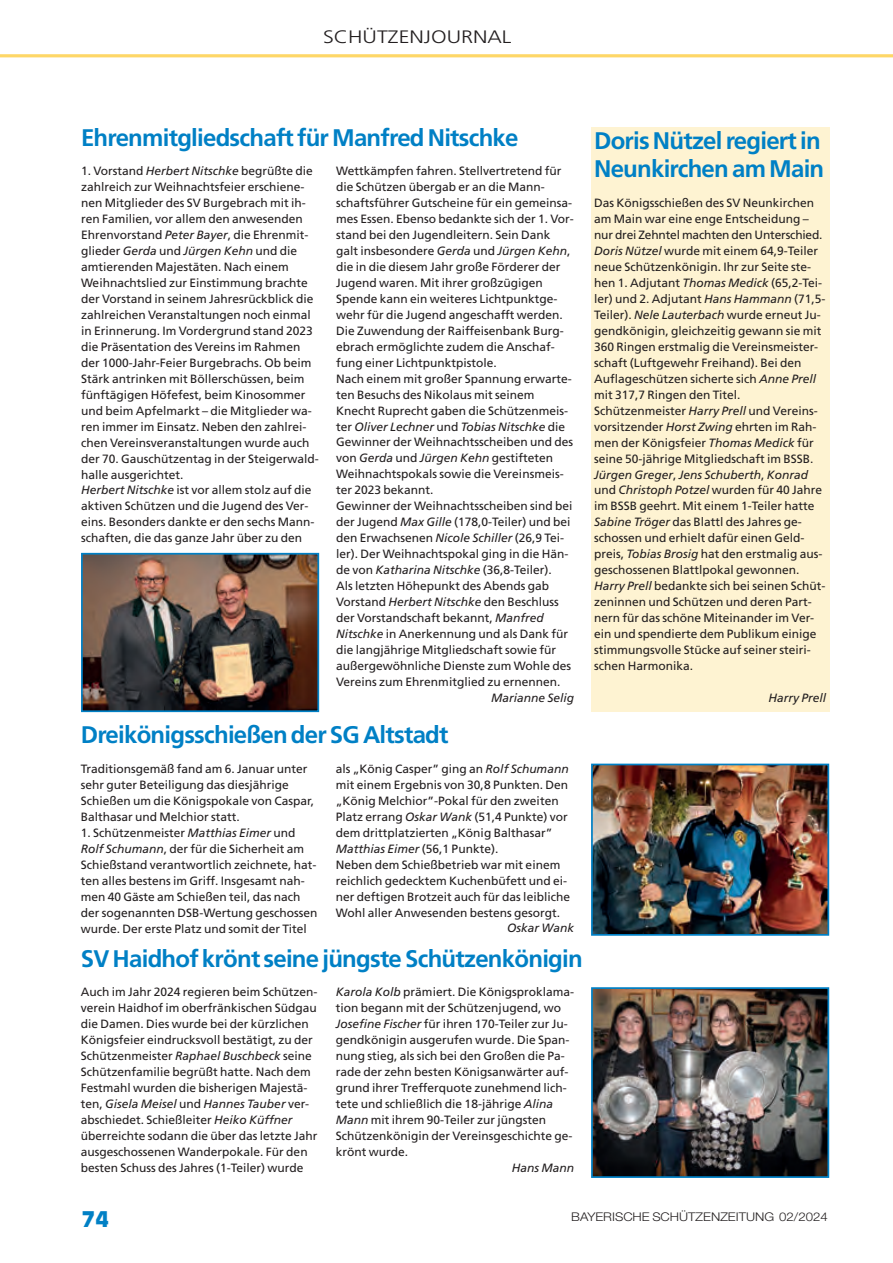
<style>
.page{position:relative;width:893px;height:1263px;background:#fff}
.page>*{position:absolute;margin:0;border:0;box-sizing:border-box;transform-origin:0 0}
.t1{font:700 24px/28.8px "Frutiger LT";letter-spacing:-.03em;color:#0080c5}
.t2{font:900 21px "Antique Olive LT";color:#0080c5}
.t3{font:300 18px "Frutiger LT";color:#231f20;scale:1.2 1}
.t4{font:12px/15.9px "Frutiger LT";color:#231f20}
.t5{font:italic 12px "Frutiger LT";color:#231f20}
.t6{font:300 12px "Helvetica Neue LT";color:#231f20;scale:1.1 1}
.s1{font-style:italic}
</style>
<div class="page">
<hr style="left:0;top:54px;width:893px;height:3px;background:#fed767">
<img style="left:594px;top:990px;width:232px;height:185px">
<div style="left:591px;top:987px;width:238px;height:191px;border:2px solid #0080c5"></div>
<img style="left:594px;top:767px;width:232px;height:166px">
<div style="left:591px;top:764px;width:238px;height:172px;border:2px solid #0080c5"></div>
<img style="left:84px;top:556px;width:232px;height:153px">
<div style="left:81px;top:553px;width:238px;height:159px;border:2px solid #0080c5"></div>
<div style="left:591px;top:128px;width:238px;height:584px;background:#fef3d2"></div>
<h3 class="t3" style="left:323px;top:30px;width:159px">SCHÜTZENJOURNAL</h3>
<h1 class="t1" style="left:81px;top:123px;width:439px">Ehrenmitgliedschaft für Manfred Nitschke</h1>
<p class="t4" style="left:81px;top:163px;width:239px">1. Vorstand <span class="s1">Herbert Nitschke</span> begrüßte die zahlreich zur Weihnachtsfeier erschiene&shy;nen Mitglieder des SV Burgebrach mit ih&shy;ren Familien, vor allem den anwesenden Ehrenvorstand <span class="s1">Peter Bayer</span>, die Ehrenmit&shy;glieder <span class="s1">Gerda</span> und <span class="s1">Jürgen Kehn</span> und die amtierenden Majestäten. Nach einem Weihnachtslied zur Einstimmung brachte der Vorstand in seinem Jahresrückblick die zahlreichen Veranstaltungen noch einmal in Erinnerung. Im Vordergrund stand 2023 die Präsentation des Vereins im Rahmen der 1000-Jahr-Feier Burgebrachs. Ob beim Stärk antrinken mit Böllerschüssen, beim fünftägigen Höfefest, beim Kinosommer und beim Apfelmarkt – die Mitglieder wa&shy;ren immer im Einsatz. Neben den zahlrei&shy;chen Vereinsveranstaltungen wurde auch der 70. Gauschützentag in der Steigerwald&shy;halle ausgerichtet.<br><span class="s1">Herbert Nitschke</span> ist vor allem stolz auf die aktiven Schützen und die Jugend des Ver&shy;eins. Besonders dankte er den sechs Mann&shy;schaften, die das ganze Jahr über zu den</p>
<p class="t4" style="left:336px;top:163px;width:239px">Wettkämpfen fahren. Stellvertretend für die Schützen übergab er an die Mann&shy;schaftsführer Gutscheine für ein gemeinsa&shy;mes Essen. Ebenso bedankte sich der 1. Vor&shy;stand bei den Jugendleitern. Sein Dank galt insbesondere <span class="s1">Gerda</span> und <span class="s1">Jürgen Kehn</span>, die in die diesem Jahr große Förderer der Jugend waren. Mit ihrer großzügigen Spende kann ein weiteres Lichtpunktge&shy;wehr für die Jugend angeschafft werden.<br>Die Zuwendung der Raiffeisenbank Burg - ebrach ermöglichte zudem die Anschaf&shy;fung einer Lichtpunktpistole.<br>Nach einem mit großer Spannung erwarte&shy;ten Besuchs des Nikolaus mit seinem Knecht Ruprecht gaben die Schützenmeis&shy;ter <span class="s1">Oliver Lechner</span> und <span class="s1">Tobias Nitschke</span> die Gewinner der Weihnachtsscheiben und des von <span class="s1">Gerda</span> und <span class="s1">Jürgen Kehn</span> gestifteten Weihnachtspokals sowie die Vereinsmeis&shy;ter 2023 bekannt.<br>Gewinner der Weihnachtsscheiben sind bei der Jugend <span class="s1">Max Gille</span> (178,0-Teiler) und bei den Erwachsenen <span class="s1">Nicole Schiller</span> (26,9 Tei&shy;ler). Der Weihnachtspokal ging in die Hän&shy;de von <span class="s1">Katharina Nitschke</span> (36,8-Teiler).<br>Als letzten Höhepunkt des Abends gab Vorstand <span class="s1">Herbert Nitschke</span> den Beschluss der Vorstandschaft bekannt, <span class="s1">Manfred Nitschke</span> in Anerkennung und als Dank für die langjährige Mitgliedschaft sowie für außergewöhnliche Dienste zum Wohle des Vereins zum Ehrenmitglied zu ernennen.</p>
<p class="t5" style="left:491px;top:693px;width:85px">Marianne Selig</p>
<h1 class="t1" style="left:81px;top:721px;width:369px">Dreikönigsschießen der SG Altstadt</h1>
<p class="t4" style="left:81px;top:761px;width:235px">Traditionsgemäß fand am 6. Januar unter sehr guter Beteiligung das diesjährige Schießen um die Königspokale von Caspar, Balthasar und Melchior statt.</p>
<p class="t4" style="left:81px;top:825px;width:238px">1. Schützenmeister <span class="s1">Matthias Eimer</span> und <span class="s1">Rolf Schumann</span>, der für die Sicherheit am Schießstand verantwortlich zeichnete, hat&shy;ten alles bestens im Griff. Insgesamt nah&shy;men 40 Gäste am Schießen teil, das nach der sogenannten DSB-Wertung geschossen wurde. Der erste Platz und somit der Titel</p>
<p class="t4" style="left:336px;top:761px;width:236px">als „König Casper” ging an <span class="s1">Rolf Schumann </span>mit einem Ergebnis von 30,8 Punkten. Den „König Melchior”-Pokal für den zweiten Platz errang <span class="s1">Oskar Wank</span> (51,4 Punkte) vor dem drittplatzierten „König Balthasar” <span class="s1">Matthias Eimer</span> (56,1 Punkte).<br>Neben dem Schießbetrieb war mit einem reichlich gedecktem Kuchenbüfett und ei&shy;ner deftigen Brotzeit auch für das leibliche Wohl aller Anwesenden bestens gesorgt.</p>
<p class="t5" style="left:507px;top:923px;width:68px">Oskar Wank</p>
<h1 class="t1" style="left:81px;top:944px;width:503px">SV Haidhof krönt seine jüngste Schützenkönigin</h1>
<p class="t4" style="left:81px;top:984px;width:238px">Auch im Jahr 2024 regieren beim Schützen&shy;verein Haidhof im oberfränkischen Südgau die Damen. Dies wurde bei der kürzlichen Königsfeier eindrucksvoll bestätigt, zu der Schützenmeister <span class="s1">Raphael Buschbeck</span> seine Schützenfamilie begrüßt hatte. Nach dem Festmahl wurden die bisherigen Majestä&shy;ten, <span class="s1">Gisela Meisel</span> und <span class="s1">Hannes Tauber</span> ver&shy;abschiedet. Schießleiter <span class="s1">Heiko Küffner </span>überreichte sodann die über das letzte Jahr ausgeschossenen Wanderpokale. Für den besten Schuss des Jahres (1-Teiler) wurde</p>
<p class="t4" style="left:336px;top:984px;width:240px"><span class="s1">Karola Kolb</span> prämiert. Die Königsproklama&shy;tion begann mit der Schützenjugend, wo <span class="s1">Josefine Fischer</span> für ihren 170-Teiler zur Ju&shy;gendkönigin ausgerufen wurde. Die Span&shy;nung stieg, als sich bei den Großen die Pa&shy;rade der zehn besten Königsanwärter auf&shy;grund ihrer Trefferquote zunehmend lich&shy;tete und schließlich die 18-jährige <span class="s1">Alina Mann</span> mit ihrem 90-Teiler zur jüngsten Schützenkönigin der Vereinsgeschichte ge&shy;krönt wurde.</p>
<p class="t5" style="left:512px;top:1163px;width:64px">Hans Mann</p>
<h1 class="t1" style="left:594px;top:126px;width:232px">Doris Nützel regiert in<br>Neunkirchen am Main</h1>
<p class="t4" style="left:594px;top:195px;width:233px">Das Königsschießen des SV Neunkirchen am Main war eine enge Entscheidung – nur drei Zehntel machten den Unterschied.<br><span class="s1">Doris Nützel</span> wurde mit einem 64,9-Teiler neue Schützenkönigin. Ihr zur Seite ste&shy;hen 1. Adjutant <span class="s1">Thomas Medick</span> (65,2-Tei&shy;ler) und 2. Adjutant <span class="s1">Hans Hammann</span> (71,5- Teiler). <span class="s1">Nele Lauterbach</span> wurde erneut Ju&shy;gendkönigin, gleichzeitig gewann sie mit 360 Ringen erstmalig die Vereinsmeister&shy;schaft (Luftgewehr Freihand). Bei den Auflageschützen sicherte sich <span class="s1">Anne Prell </span>mit 317,7 Ringen den Titel.<br>Schützenmeister <span class="s1">Harry Prell</span> und Vereins&shy;vorsitzender <span class="s1">Horst Zwing</span> ehrten im Rah&shy;men der Königsfeier <span class="s1">Thomas Medick</span> für seine 50-jährige Mitgliedschaft im BSSB.<br><span class="s1">Jürgen Greger</span>, <span class="s1">Jens Schuberth</span>, <span class="s1">Konrad </span>und <span class="s1">Christoph Potzel</span> wurden für 40 Jahre im BSSB geehrt. Mit einem 1-Teiler hatte <span class="s1">Sabine Tröger</span> das Blattl des Jahres ge&shy;schossen und erhielt dafür einen Geld&shy;preis, <span class="s1">Tobias Brosig</span> hat den erstmalig aus&shy;geschossenen Blattlpokal gewonnen.<br><span class="s1">Harry Prell</span> bedankte sich bei seinen Schüt&shy;zeninnen und Schützen und deren Part&shy;nern für das schöne Miteinander im Ver&shy;ein und spendierte dem Publikum einige stimmungsvolle Stücke auf seiner steiri&shy;schen Harmonika.</p>
<p class="t5" style="left:768px;top:693px;width:59px">Harry Prell</p>
<h2 class="t2" style="left:82px;top:1211px;width:28px">74</h2>
<p class="t6" style="left:571px;top:1213px;width:235px">BAYERISCHE SCHÜTZENZEITUNG 02/2024</p>
</div>
